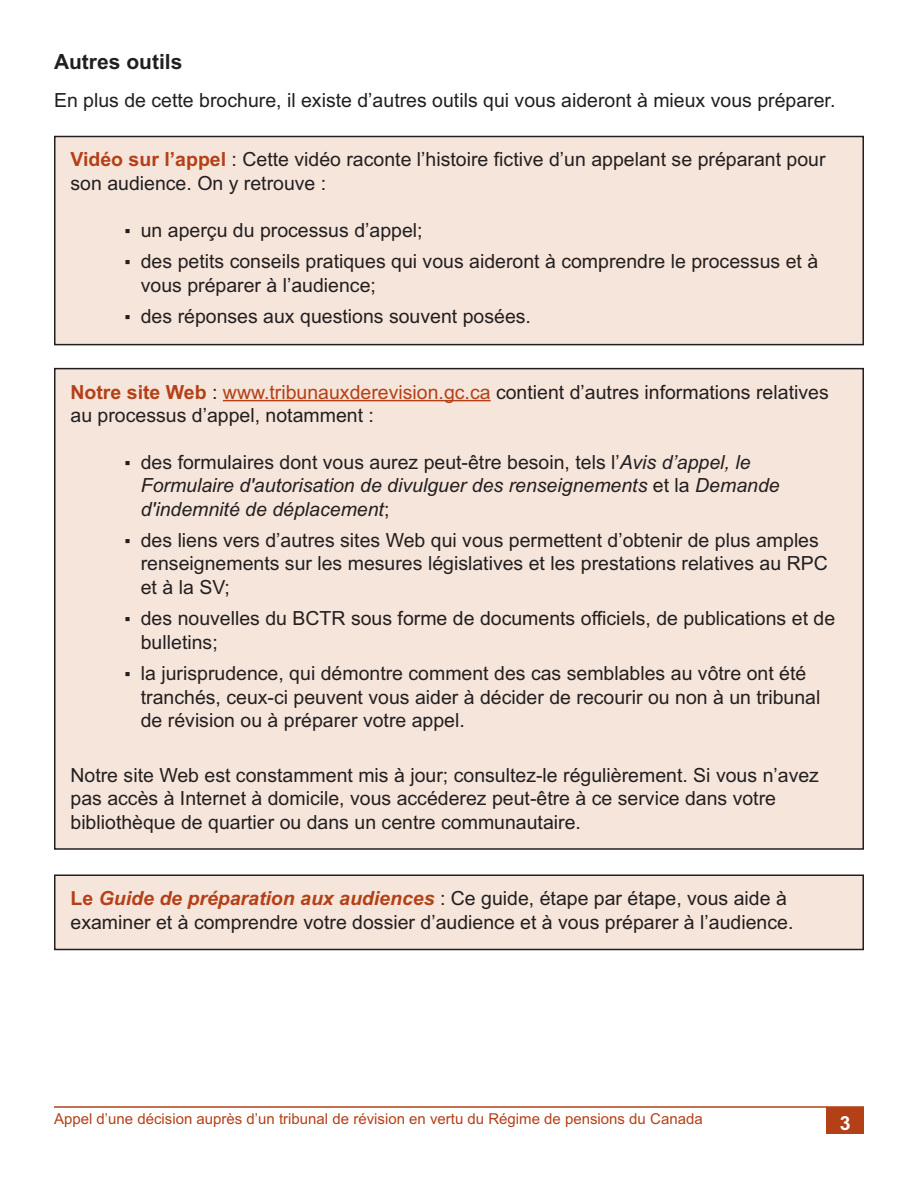
<style>
.page{position:relative;width:918px;height:1188px;background:#fff}
.page>*{position:absolute;margin:0;border:0;box-sizing:border-box;transform-origin:0 0}
.t1{font:700 21px "Arial";color:#231f20}
.t2{font:19.5px/23.4px "Arial";color:#231f20}
.t3{font:italic 19.5px/23.4px "Arial";color:#231f20}
.t4{font:700 19.5px "Arial";color:#fff}
.t5{font:15px "Arial";color:#b44018}
.s1{font-weight:700;color:#b44018}
.s2{font-size:18px}
.s3{color:#b44018}
.s4{font-style:normal;font-size:18px}
.s5{font-style:normal}
.s6{font-weight:700;font-style:italic;color:#b44018}
</style>
<div class="page">
<div style="left:826px;top:1107px;width:38px;height:27px;background:#b44018"></div>
<hr style="left:54px;top:1106px;width:810px;height:2px;background:#b44018">
<div style="left:55px;top:136px;width:808px;height:209px;background:#f6e5da"></div>
<div style="left:54px;top:136px;width:810px;height:209px;border:2px solid #231f20"></div>
<div style="left:55px;top:369px;width:808px;height:480px;background:#f6e5da"></div>
<hr style="left:223px;top:400px;width:268px;height:1px;background:#b44018">
<div style="left:55px;top:875px;width:808px;height:75px;background:#f6e5da"></div>
<div style="left:54px;top:875px;width:810px;height:75px;border:2px solid #231f20"></div>
<p class="t1" style="left:54px;top:50px;width:130px">Autres outils</p>
<p class="t2" style="left:54px;top:88px;width:783px">En plus de cette brochure, il existe d’autres outils qui vous aideront à mieux vous préparer.</p>
<p class="t2" style="left:70px;top:148px;width:757px"><span class="s1">Vidéo sur l’appel</span> : Cette vidéo raconte l’histoire fictive d’un appelant se préparant pour son audience. On y retrouve :</p>
<p class="t2" style="left:124px;top:218px;width:300px"><span class="s2">▪</span> un aperçu du processus d’appel;</p>
<p class="t2" style="left:141px;top:250px;width:679px;text-indent:-16px"><span class="s2">▪</span> des petits conseils pratiques qui vous aideront à comprendre le processus et à vous préparer à l’audience;</p>
<p class="t2" style="left:124px;top:305px;width:408px"><span class="s2">▪</span> des réponses aux questions souvent posées.</p>
<p class="t2" style="left:70px;top:380px;width:760px"><span class="s1">Notre site Web</span> : <span class="s3">www.tribunauxderevision.gc.ca</span> contient d’autres informations relatives au processus d’appel, notamment :</p>
<p class="t3" style="left:141px;top:450px;width:640px;text-indent:-16px"><span class="s4">▪</span> <span class="s5">des formulaires dont vous aurez peut-être besoin, tels l’</span>Avis d’appel, le<br>Formulaire d'autorisation de divulguer des renseignements <span class="s5">et la</span> Demande d'indemnité de déplacement<span class="s5">;</span></p>
<p class="t2" style="left:141px;top:529px;width:689px;text-indent:-16px"><span class="s2">▪</span> des liens vers d’autres sites Web qui vous permettent d’obtenir de plus amples renseignements sur les mesures législatives et les prestations relatives au RPC et à la SV;</p>
<p class="t2" style="left:141px;top:607px;width:696px;text-indent:-16px"><span class="s2">▪</span> des nouvelles du BCTR sous forme de documents officiels, de publications et de bulletins;</p>
<p class="t2" style="left:141px;top:662px;width:681px;text-indent:-16px"><span class="s2">▪</span> la jurisprudence, qui démontre comment des cas semblables au vôtre ont été tranchés, ceux-ci peuvent vous aider à décider de recourir ou non à un tribunal de révision ou à préparer votre appel.</p>
<p class="t2" style="left:70px;top:764px;width:750px">Notre site Web est constamment mis à jour; consultez-le régulièrement. Si vous n’avez pas accès à Internet à domicile, vous accéderez peut-être à ce service dans votre bibliothèque de quartier ou dans un centre communautaire.</p>
<p class="t2" style="left:70px;top:887px;width:724px"><span class="s1">Le</span> <span class="s6">Guide de préparation aux audiences</span> : Ce guide, étape par étape, vous aide à examiner et à comprendre votre dossier d’audience et à vous préparer à l’audience.</p>
<p class="t5" style="left:54px;top:1110px;width:650px">Appel d’une décision auprès d’un tribunal de révision en vertu du Régime de pensions du Canada</p>
<p class="t4" style="left:840px;top:1112px;width:12px">3</p>
</div>
